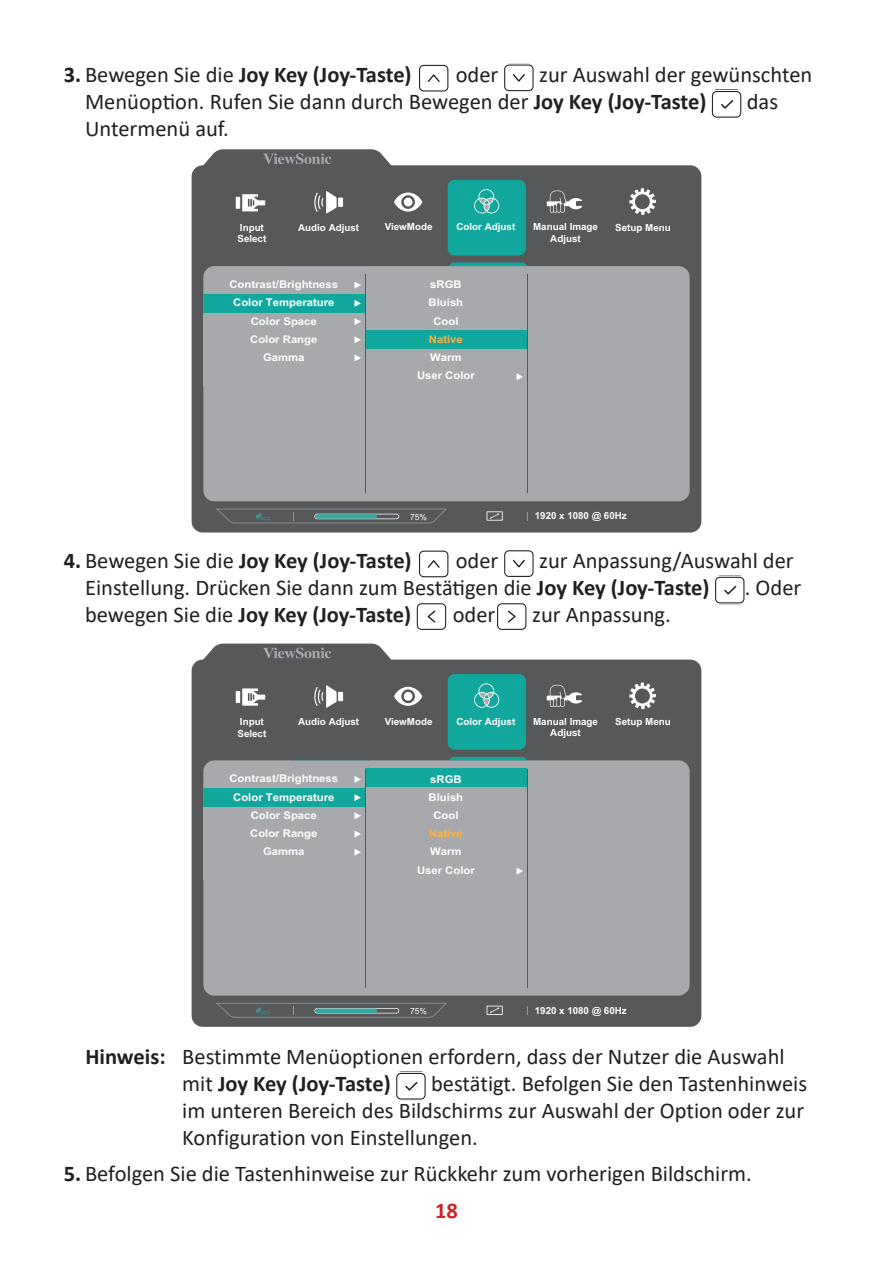
<style>
.page{position:relative;width:893px;height:1263px;background:#fff}
.page>*{position:absolute;margin:0;border:0;box-sizing:border-box;transform-origin:0 0}
.t1{font:22.5px/27px "Calibri";color:#231f20}
.t2{font:700 22.5px "Calibri";letter-spacing:-.01em;color:#231f20}
.t3{font:700 22.5px "Calibri";color:#d1232a}
.t4{font:700 10.65px/18.3px "Arial";color:#fff;text-align:center;scale:1.06 1}
.t5{font:700 10.65px "Arial";color:#fbb043;scale:1.06 1}
.t6{font:700 10.65px "Arial";color:#fbb041;scale:1.06 1}
.t7{font:700 9.75px/11.7px "Arial";color:#fff}
.t8{font:8.4px "Arial";color:#fff}
.s1{font-weight:400}
.s2{font-weight:700}
</style>
<div class="page">
<div style="left:419px;top:65px;width:29px;height:27px;border:1px solid #211e1e;border-radius:4px"></div>
<svg style="left:427px;top:74px;width:13px;height:8px"></svg>
<div style="left:504px;top:65px;width:30px;height:26px;border:1px solid #211e1e;border-radius:4px"></div>
<svg style="left:513px;top:74px;width:12px;height:8px"></svg>
<div style="left:712px;top:91px;width:29px;height:27px;border:1px solid #211e1e;border-radius:4px"></div>
<svg style="left:721px;top:100px;width:13px;height:9px"></svg>
<div style="left:192px;top:165px;width:509px;height:367px;background:#57585a;border-radius:11px"></div>
<div style="left:203px;top:266px;width:487px;height:235px;background:#a8a9ad;border-radius:11px"></div>
<div style="left:448px;top:180px;width:78px;height:75px;background:#12a79d;border-radius:7px"></div>
<svg style="left:354px;top:354px;width:7px;height:7px"></svg>
<svg style="left:354px;top:336px;width:7px;height:7px"></svg>
<svg style="left:354px;top:282px;width:7px;height:7px"></svg>
<div style="left:366px;top:331px;width:161px;height:18px;background:#12a79d"></div>
<hr style="left:527px;top:275px;width:1px;height:218px;background:#57585a">
<hr style="left:365px;top:275px;width:1px;height:218px;background:#57585a">
<svg style="left:487px;top:511px;width:16px;height:10px"></svg>
<svg style="left:216px;top:509px;width:231px;height:14px"></svg>
<svg style="left:198px;top:149px;width:198px;height:18px"></svg>
<svg style="left:290px;top:266px;width:80px;height:1px"></svg>
<svg style="left:449px;top:262px;width:79px;height:4px"></svg>
<svg style="left:517px;top:373px;width:6px;height:7px"></svg>
<svg style="left:629px;top:188px;width:27px;height:27px"></svg>
<svg style="left:394px;top:193px;width:28px;height:19px"></svg>
<div style="left:404px;top:198px;width:8px;height:8px;background:#fff;border-radius:50%"></div>
<svg style="left:547px;top:191px;width:35px;height:22px"></svg>
<hr style="left:236px;top:197px;width:4px;height:12px;background:#fff">
<svg style="left:242px;top:194px;width:23px;height:17px"></svg>
<div style="left:338px;top:198px;width:5px;height:9px;background:#fff"></div>
<svg style="left:314px;top:191px;width:23px;height:23px"></svg>
<svg style="left:474px;top:189px;width:25px;height:24px"></svg>
<svg style="left:354px;top:318px;width:7px;height:7px"></svg>
<div style="left:203px;top:294px;width:162px;height:18px;background:#12a79d"></div>
<svg style="left:354px;top:300px;width:7px;height:7px"></svg>
<div style="left:419px;top:551px;width:29px;height:26px;border:1px solid #211e1e;border-radius:4px"></div>
<svg style="left:427px;top:560px;width:13px;height:8px"></svg>
<div style="left:504px;top:550px;width:30px;height:27px;border:1px solid #211e1e;border-radius:4px"></div>
<svg style="left:513px;top:559px;width:12px;height:9px"></svg>
<svg style="left:718px;top:576px;width:23px;height:1px"></svg>
<div style="left:715px;top:577px;width:29px;height:26px;border:1px solid #211e1e;border-radius:4px"></div>
<svg style="left:724px;top:585px;width:13px;height:10px"></svg>
<div style="left:417px;top:603px;width:29px;height:27px;border:1px solid #211e1e;border-radius:4px"></div>
<svg style="left:427px;top:610px;width:9px;height:13px"></svg>
<div style="left:497px;top:603px;width:29px;height:27px;border:1px solid #211e1e;border-radius:4px"></div>
<svg style="left:508px;top:610px;width:8px;height:13px"></svg>
<div style="left:192px;top:660px;width:509px;height:367px;background:#57585a;border-radius:11px"></div>
<div style="left:203px;top:760px;width:487px;height:235px;background:#a8a9ad;border-radius:11px"></div>
<div style="left:448px;top:674px;width:78px;height:76px;background:#12a79d;border-radius:7px"></div>
<svg style="left:354px;top:849px;width:7px;height:7px"></svg>
<svg style="left:354px;top:830px;width:7px;height:7px"></svg>
<svg style="left:354px;top:776px;width:7px;height:7px"></svg>
<div style="left:366px;top:768px;width:161px;height:18px;background:#12a79d"></div>
<hr style="left:527px;top:769px;width:1px;height:218px;background:#57585a">
<hr style="left:365px;top:769px;width:1px;height:218px;background:#57585a">
<svg style="left:487px;top:1006px;width:16px;height:9px"></svg>
<svg style="left:216px;top:1003px;width:231px;height:15px"></svg>
<svg style="left:198px;top:643px;width:198px;height:18px"></svg>
<svg style="left:290px;top:760px;width:80px;height:1px"></svg>
<svg style="left:449px;top:757px;width:78px;height:3px"></svg>
<svg style="left:517px;top:868px;width:6px;height:6px"></svg>
<svg style="left:629px;top:682px;width:27px;height:27px"></svg>
<svg style="left:394px;top:687px;width:28px;height:19px"></svg>
<div style="left:404px;top:692px;width:8px;height:9px;background:#fff;border-radius:50%"></div>
<svg style="left:547px;top:685px;width:35px;height:22px"></svg>
<hr style="left:236px;top:691px;width:4px;height:12px;background:#fff">
<svg style="left:242px;top:688px;width:23px;height:18px"></svg>
<div style="left:338px;top:692px;width:5px;height:9px;background:#fff"></div>
<svg style="left:314px;top:685px;width:23px;height:23px"></svg>
<svg style="left:474px;top:683px;width:25px;height:25px"></svg>
<svg style="left:354px;top:812px;width:7px;height:7px"></svg>
<div style="left:203px;top:788px;width:162px;height:19px;background:#12a79d"></div>
<svg style="left:354px;top:794px;width:7px;height:7px"></svg>
<svg style="left:400px;top:1072px;width:22px;height:1px"></svg>
<div style="left:396px;top:1073px;width:30px;height:26px;border:1px solid #211e1e;border-radius:4px"></div>
<svg style="left:405px;top:1081px;width:13px;height:10px"></svg>
<p class="t2" style="left:64px;top:59px;width:349px">3. <span class="s1">Bewegen Sie die</span> Joy Key (Joy-Taste)</p>
<p class="t1" style="left:456px;top:61px;width:44px">oder</p>
<p class="t1" style="left:85px;top:61px;width:729px;text-indent:454px">zur Auswahl der gewünschten<br>Menüoption. Rufen Sie dann durch Bewegen der <span class="s2">Joy Key (Joy-Taste)</span></p>
<p class="t1" style="left:747px;top:88px;width:33px">das</p>
<p class="t1" style="left:85px;top:115px;width:145px">Untermenü auf.</p>
<p class="t7" style="left:385px;top:221px;width:49px">ViewMode</p>
<p class="t7" style="left:456px;top:221px;width:60px">Color Adjust</p>
<p class="t7" style="left:533px;top:221px;width:66px">Manual Image</p>
<p class="t7" style="left:615px;top:221px;width:57px">Setup Menu</p>
<p class="t7" style="left:550px;top:233px;width:32px">Adjust</p>
<p class="t7" style="left:237px;top:221px;width:30px">Input<br>Select</p>
<p class="t7" style="left:298px;top:221px;width:63px">Audio Adjust</p>
<p class="t4" style="left:229px;top:275px;width:104px">Contrast/Brightness<br>Color Temperature<br>Color Space<br>Color Range<br>Gamma</p>
<p class="t4" style="left:429px;top:275px;width:34px">sRGB<br>Bluish<br>Cool</p>
<p class="t5" style="left:429px;top:332px;width:34px">Native</p>
<p class="t4" style="left:417px;top:348px;width:56px">Warm<br>User Color</p>
<p class="t8" style="left:410px;top:511px;width:18px">75%</p>
<p class="t7" style="left:535px;top:510px;width:93px">1920 x 1080 @ 60Hz</p>
<p class="t1" style="left:85px;top:546px;width:710px;text-indent:454px">zur Anpassung/Auswahl der<br>Einstellung. Drücken Sie dann zum Bestätigen die <span class="s2">Joy Key (Joy-Taste)</span></p>
<p class="t2" style="left:64px;top:545px;width:349px">4. <span class="s1">Bewegen Sie die</span> Joy Key (Joy-Taste)</p>
<p class="t1" style="left:456px;top:546px;width:44px">oder</p>
<p class="t1" style="left:745px;top:573px;width:58px">. Oder</p>
<p class="t2" style="left:85px;top:599px;width:328px"><span class="s1">bewegen Sie die</span> Joy Key (Joy-Taste)</p>
<p class="t1" style="left:453px;top:600px;width:44px">oder</p>
<p class="t1" style="left:532px;top:600px;width:140px">zur Anpassung.</p>
<p class="t7" style="left:385px;top:715px;width:49px">ViewMode</p>
<p class="t7" style="left:456px;top:715px;width:60px">Color Adjust</p>
<p class="t7" style="left:533px;top:715px;width:66px">Manual Image</p>
<p class="t7" style="left:615px;top:716px;width:57px">Setup Menu</p>
<p class="t7" style="left:550px;top:727px;width:32px">Adjust</p>
<p class="t7" style="left:237px;top:716px;width:30px">Input<br>Select</p>
<p class="t7" style="left:298px;top:716px;width:63px">Audio Adjust</p>
<p class="t4" style="left:229px;top:770px;width:104px">Contrast/Brightness<br>Color Temperature<br>Color Space<br>Color Range<br>Gamma</p>
<p class="t4" style="left:429px;top:770px;width:34px">sRGB<br>Bluish<br>Cool</p>
<p class="t6" style="left:429px;top:826px;width:34px">Native</p>
<p class="t4" style="left:417px;top:843px;width:56px">Warm<br>User Color</p>
<p class="t8" style="left:410px;top:1005px;width:18px">75%</p>
<p class="t7" style="left:535px;top:1004px;width:93px">1920 x 1080 @ 60Hz</p>
<p class="t1" style="left:182px;top:1043px;width:604px;text-indent:-97px"><span class="s2">Hinweis:</span> Bestimmte Menüoptionen erfordern, dass der Nutzer die Auswahl mit <span class="s2">Joy Key (Joy-Taste)</span></p>
<p class="t1" style="left:182px;top:1070px;width:626px;text-indent:249px">bestätigt. Befolgen Sie den Tastenhinweis im unteren Bereich des Bildschirms zur Auswahl der Option oder zur<br>Konfiguration von Einstellungen.</p>
<p class="t1" style="left:64px;top:1159px;width:690px"><span class="s2">5.</span> Befolgen Sie die Tastenhinweise zur Rückkehr zum vorherigen Bildschirm.</p>
<p class="t3" style="left:435px;top:1194px;width:24px">18</p>
</div>
